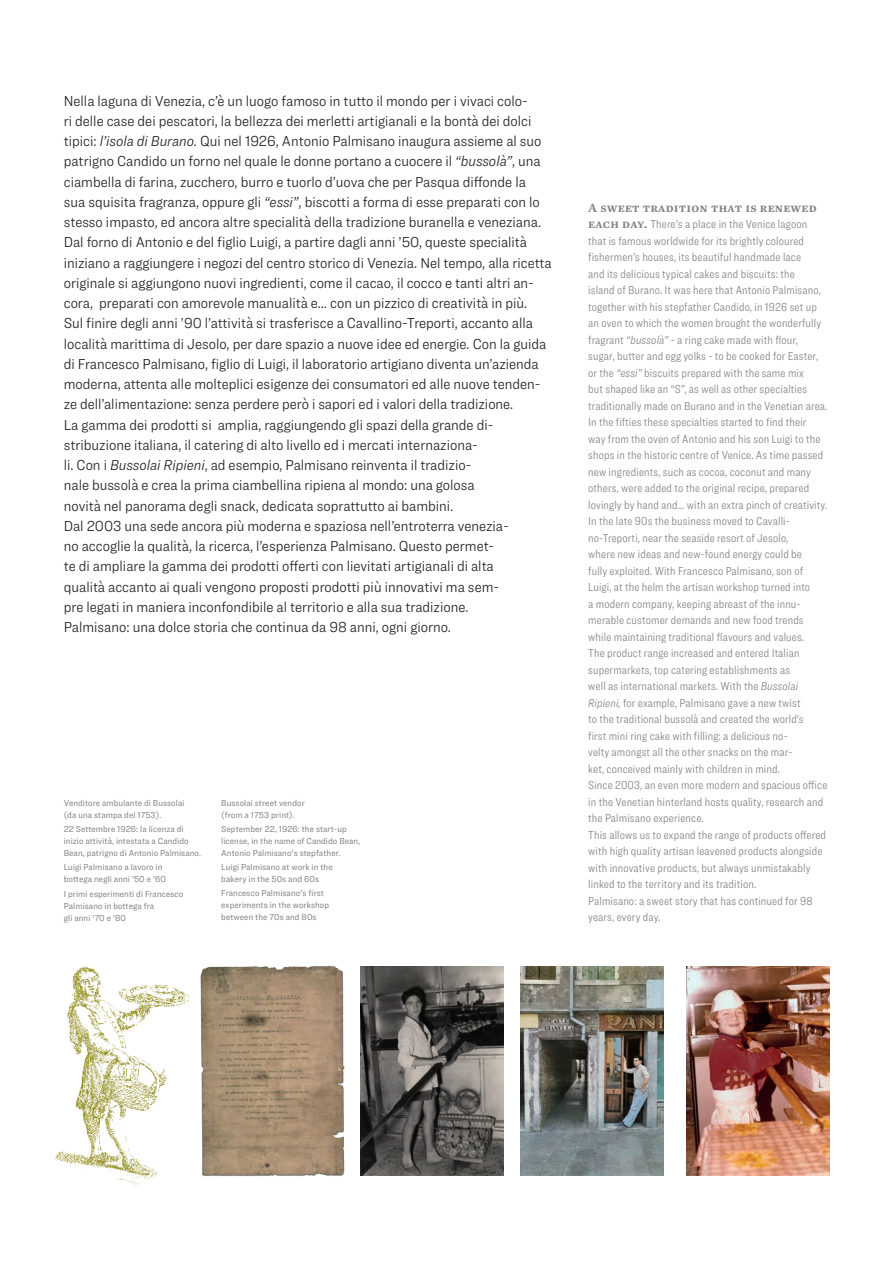
<style>
.page{position:relative;width:893px;height:1263px;background:#fff}
.page>*{position:absolute;margin:0;border:0;box-sizing:border-box;transform-origin:0 0}
.t1{font:300 15px/20.2px "Ringside Narrow";color:#231f20}
.t2{font:600 12.75px "Mercury Text G1";letter-spacing:.02em;color:#808285}
.t3{font:300 12px/16.5px "Ringside Condensed";letter-spacing:.01em;color:#808285}
.t4{font:9px/12px "Ringside Narrow";letter-spacing:.01em;color:#808285}
.s1{font-style:italic}
.s2{font-family:"Mercury Text G1";font-weight:600;font-size:12.75px}
</style>
<div class="page">
<img style="left:55px;top:966px;width:135px;height:221px">
<img style="left:200px;top:965px;width:144px;height:212px">
<img style="left:361px;top:966px;width:143px;height:209px">
<img style="left:520px;top:967px;width:143px;height:208px">
<img style="left:686px;top:966px;width:143px;height:209px">
<p class="t1" style="left:64px;top:90px;width:489px">Nella laguna di Venezia, c’è un luogo famoso in tutto il mondo per i vivaci colo-<br>ri delle case dei pescatori, la bellezza dei merletti artigianali e la bontà dei dolci tipici: <span class="s1">l’isola di Burano.</span> Qui nel 1926, Antonio Palmisano inaugura assieme al suo patrigno Candido un forno nel quale le donne portano a cuocere il <span class="s1">“bussolà”</span>, una ciambella di farina, zucchero, burro e tuorlo d’uova che per Pasqua diffonde la<br>sua squisita fragranza, oppure gli <span class="s1">“essi”</span>, biscotti a forma di esse preparati con lo stesso impasto, ed ancora altre specialità della tradizione buranella e veneziana.<br>Dal forno di Antonio e del figlio Luigi, a partire dagli anni ’50, queste specialità iniziano a raggiungere i negozi del centro storico di Venezia. Nel tempo, alla ricetta originale si aggiungono nuovi ingredienti, come il cacao, il cocco e tanti altri an&shy;cora, preparati con amorevole manualità e… con un pizzico di creatività in più.<br>Sul finire degli anni ’90 l’attività si trasferisce a Cavallino-Treporti, accanto alla località marittima di Jesolo, per dare spazio a nuove idee ed energie. Con la guida di Francesco Palmisano, figlio di Luigi, il laboratorio artigiano diventa un’azienda moderna, attenta alle molteplici esigenze dei consumatori ed alle nuove tenden&shy;ze dell’alimentazione: senza perdere però i sapori ed i valori della tradizione.<br>La gamma dei prodotti si amplia, raggiungendo gli spazi della grande di&shy;stribuzione italiana, il catering di alto livello ed i mercati internaziona-<br>li. Con i <span class="s1">Bussolai Ripieni</span>, ad esempio, Palmisano reinventa il tradizio-<br>nale bussolà e crea la prima ciambellina ripiena al mondo: una golosa<br>novità nel panorama degli snack, dedicata soprattutto ai bambini.<br>Dal 2003 una sede ancora più moderna e spaziosa nell’entroterra venezia-<br>no accoglie la qualità, la ricerca, l’esperienza Palmisano. Questo permet-<br>te di ampliare la gamma dei prodotti offerti con lievitati artigianali di alta<br>qualità accanto ai quali vengono proposti prodotti più innovativi ma sem-<br>pre legati in maniera inconfondibile al territorio e alla sua tradizione.<br>Palmisano: una dolce storia che continua da 98 anni, ogni giorno.</p>
<p class="t4" style="left:64px;top:797px;width:122px">Venditore ambulante di Bussolai (da una stampa del 1753).</p>
<p class="t4" style="left:64px;top:823px;width:139px">22 Settembre 1926: la licenza di inizio attività, intestata a Candido<br>Bean, patrigno di Antonio Palmisano.</p>
<p class="t4" style="left:64px;top:861px;width:104px">Luigi Palmisano a lavoro in bottega negli anni '50 e '60</p>
<p class="t4" style="left:64px;top:887px;width:121px">I primi esperimenti di Francesco<br>Palmisano in bottega fra<br>gli anni '70 e '80</p>
<p class="t4" style="left:221px;top:797px;width:85px">Bussolai street vendor (from a 1753 print).</p>
<p class="t4" style="left:221px;top:823px;width:140px">September 22, 1926: the start-up license, in the name of Candido Bean,<br>Antonio Palmisano's stepfather.</p>
<p class="t4" style="left:221px;top:861px;width:113px">Luigi Palmisano at work in the bakery in the 50s and 60s</p>
<p class="t4" style="left:221px;top:887px;width:109px">Francesco Palmisano's first experiments in the workshop between the 70s and 80s</p>
<p class="t2" style="left:588px;top:198px;width:230px">A sweet tradition that is renewed</p>
<p class="t3" style="left:588px;top:216px;width:241px"><span class="s2">each day.</span> There’s a place in the Venice lagoon that is famous worldwide for its brightly coloured fishermen’s houses, its beautiful handmade lace<br>and its delicious typical cakes and biscuits: the<br>island of Burano. It was here that Antonio Palmisano, together with his stepfather Candido, in 1926 set up an oven to which the women brought the wonderfully fragrant <span class="s1">“bussolà”</span> - a ring cake made with flour, sugar, butter and egg yolks - to be cooked for Easter, or the <span class="s1">“essi”</span> biscuits prepared with the same mix<br>but shaped like an “S”, as well as other specialties traditionally made on Burano and in the Venetian area.<br>In the fifties these specialties started to find their<br>way from the oven of Antonio and his son Luigi to the shops in the historic centre of Venice. As time passed new ingredients, such as cocoa, coconut and many others, were added to the original recipe, prepared lovingly by hand and… with an extra pinch of creativity.<br>In the late 90s the business moved to Cavalli&shy;no-Treporti, near the seaside resort of Jesolo,<br>where new ideas and new-found energy could be<br>fully exploited. With Francesco Palmisano, son of Luigi, at the helm the artisan workshop turned into<br>a modern company, keeping abreast of the innu&shy;merable customer demands and new food trends while maintaining traditional flavours and values.<br>The product range increased and entered Italian supermarkets, top catering establishments as<br>well as international markets. With the <span class="s1">Bussolai Ripieni,</span> for example, Palmisano gave a new twist<br>to the traditional bussolà and created the world’s<br>first mini ring cake with filling: a delicious no-<br>velty amongst all the other snacks on the mar-<br>ket, conceived mainly with children in mind.<br>Since 2003, an even more modern and spacious office in the Venetian hinterland hosts quality, research and the Palmisano experience.<br>This allows us to expand the range of products offered with high quality artisan leavened products alongside with innovative products, but always unmistakably linked to the territory and its tradition.<br>Palmisano: a sweet story that has continued for 98 years, every day.</p>
</div>
